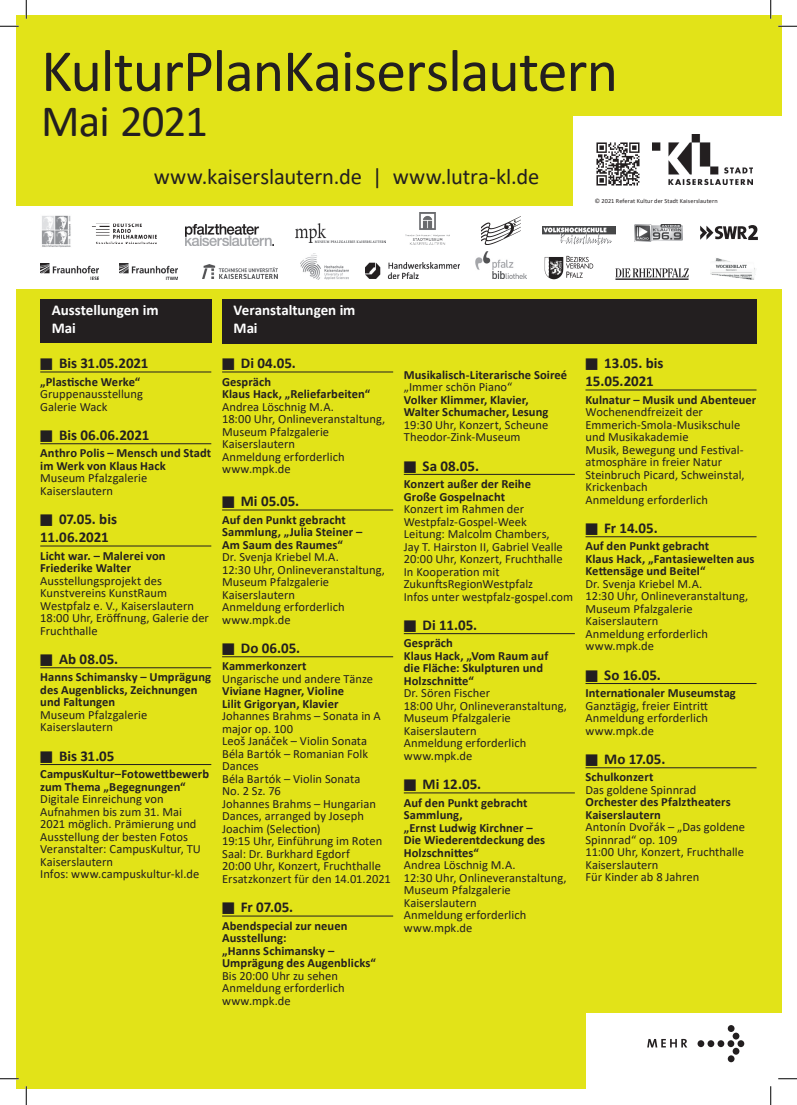
<style>
.page{position:relative;width:797px;height:1105px;background:#fff}
.page>*{position:absolute;margin:0;border:0;box-sizing:border-box;transform-origin:0 0}
.t1{font:60px "Calibri";letter-spacing:-.02em;color:#231f20}
.t2{font:45px "Calibri";letter-spacing:-.025em;color:#231f20}
.t3{font:22.5px "Calibri";letter-spacing:-.005em;color:#231f20}
.t4{font:700 15px/18px "Calibri";color:#231f20}
.t5{font:700 15px/18px "Calibri";color:#fff}
.t6{font:12.5px/12.5px "Calibri";color:#231f20}
.t7{font:700 12.5px/12.5px "Calibri";letter-spacing:.005em;color:#231f20}
.t8{font:6.25px "Calibri";letter-spacing:.02em;color:#231f20}
</style>
<div class="page">
<div style="left:16px;top:16px;width:765px;height:1073px;background:#e2e318"></div>
<div style="left:573px;top:116px;width:208px;height:123px;background:#fff"></div>
<div style="left:16px;top:206px;width:765px;height:82px;background:#fff"></div>
<img style="left:596px;top:142px;width:44px;height:44px">
<img style="left:652px;top:134px;width:100px;height:51px">
<div style="left:222px;top:299px;width:534px;height:45px;background:#231f20"></div>
<div style="left:40px;top:299px;width:171px;height:41px;background:#231f20"></div>
<div style="left:40px;top:302px;width:171px;height:41px;background:#231f20"></div>
<img style="left:295px;top:223px;width:91px;height:19px">
<img style="left:634px;top:224px;width:48px;height:17px">
<img style="left:544px;top:256px;width:49px;height:23px">
<img style="left:92px;top:224px;width:65px;height:20px">
<img style="left:481px;top:217px;width:39px;height:27px">
<img style="left:40px;top:263px;width:59px;height:16px">
<img style="left:119px;top:263px;width:59px;height:16px">
<img style="left:186px;top:224px;width:87px;height:21px">
<img style="left:203px;top:264px;width:74px;height:14px">
<img style="left:476px;top:252px;width:50px;height:27px">
<svg style="left:700px;top:225px;width:58px;height:15px"></svg>
<img style="left:405px;top:213px;width:44px;height:31px">
<img style="left:300px;top:255px;width:49px;height:24px">
<img style="left:542px;top:227px;width:74px;height:17px">
<hr style="left:222px;top:372px;width:171px;height:1px;background:#231f20">
<hr style="left:222px;top:510px;width:171px;height:1px;background:#231f20">
<hr style="left:222px;top:656px;width:171px;height:1px;background:#231f20">
<hr style="left:222px;top:916px;width:171px;height:1px;background:#231f20">
<hr style="left:40px;top:372px;width:171px;height:1px;background:#231f20">
<hr style="left:40px;top:443px;width:171px;height:1px;background:#231f20">
<hr style="left:40px;top:546px;width:171px;height:1px;background:#231f20">
<hr style="left:40px;top:667px;width:171px;height:1px;background:#231f20">
<hr style="left:40px;top:764px;width:171px;height:1px;background:#231f20">
<hr style="left:404px;top:474px;width:171px;height:1px;background:#231f20">
<hr style="left:404px;top:633px;width:171px;height:1px;background:#231f20">
<hr style="left:404px;top:793px;width:171px;height:1px;background:#231f20">
<hr style="left:585px;top:390px;width:171px;height:1px;background:#231f20">
<hr style="left:585px;top:536px;width:171px;height:1px;background:#231f20">
<hr style="left:585px;top:683px;width:171px;height:1px;background:#231f20">
<hr style="left:585px;top:767px;width:171px;height:1px;background:#231f20">
<img style="left:41px;top:215px;width:30px;height:33px">
<img style="left:366px;top:263px;width:93px;height:15px">
<img style="left:615px;top:269px;width:73px;height:10px">
<img style="left:711px;top:258px;width:45px;height:21px">
<div style="left:585px;top:1013px;width:196px;height:76px;background:#fff"></div>
<svg style="left:697px;top:1025px;width:47px;height:37px"></svg>
<svg style="left:647px;top:1039px;width:40px;height:8px"></svg>
<svg style="left:0;top:25px;width:19px;height:2px"></svg>
<svg style="left:778px;top:25px;width:19px;height:2px"></svg>
<svg style="left:0;top:1078px;width:19px;height:1px"></svg>
<svg style="left:778px;top:1078px;width:19px;height:1px"></svg>
<svg style="left:25px;top:0;width:2px;height:19px"></svg>
<svg style="left:25px;top:1086px;width:2px;height:19px"></svg>
<svg style="left:770px;top:0;width:1px;height:19px"></svg>
<svg style="left:770px;top:1086px;width:1px;height:19px"></svg>
<h1 class="t1" style="left:41px;top:29px;width:578px">KulturPlanKaiserslautern</h1>
<h2 class="t2" style="left:41px;top:90px;width:168px">Mai 2021</h2>
<h3 class="t3" style="left:154px;top:161px;width:387px">www.kaiserslautern.de | www.lutra-kl.de</h3>
<p class="t8" style="left:595px;top:197px;width:124px">© 2021 Referat Kultur der Stadt Kaiserslautern</p>
<p class="t5" style="left:52px;top:301px;width:108px">Ausstellungen im<br>Mai</p>
<p class="t4" style="left:40px;top:354px;width:110px">■ Bis 31.05.2021</p>
<p class="t7" style="left:40px;top:375px;width:102px">„Plastische Werke“</p>
<p class="t6" style="left:40px;top:387px;width:104px">Gruppenausstellung<br>Galerie Wack</p>
<p class="t4" style="left:40px;top:426px;width:111px">■ Bis 06.06.2021</p>
<p class="t7" style="left:40px;top:447px;width:172px">Anthro Polis – Mensch und Stadt im Werk von Klaus Hack</p>
<p class="t6" style="left:40px;top:472px;width:109px">Museum Pfalzgalerie<br>Kaiserslautern</p>
<p class="t4" style="left:40px;top:510px;width:78px">■ 07.05. bis<br>11.06.2021</p>
<p class="t7" style="left:40px;top:549px;width:127px">Licht war. – Malerei von<br>Friederike Walter</p>
<p class="t6" style="left:40px;top:574px;width:170px">Ausstellungsprojekt des<br>Kunstvereins KunstRaum<br>Westpfalz e. V., Kaiserslautern<br>18:00 Uhr, Eröffnung, Galerie der<br>Fruchthalle</p>
<p class="t4" style="left:40px;top:650px;width:79px">■ Ab 08.05.</p>
<p class="t7" style="left:40px;top:671px;width:172px">Hanns Schimansky – Umprägung des Augenblicks, Zeichnungen und Faltungen</p>
<p class="t6" style="left:40px;top:708px;width:109px">Museum Pfalzgalerie<br>Kaiserslautern</p>
<p class="t4" style="left:40px;top:746px;width:76px">■ Bis 31.05</p>
<p class="t7" style="left:40px;top:768px;width:170px">CampusKultur–Fotowettbewerb zum Thema „Begegnungen“</p>
<p class="t6" style="left:40px;top:792px;width:162px">Digitale Einreichung von<br>Aufnahmen bis zum 31. Mai<br>2021 möglich. Prämierung und<br>Ausstellung der besten Fotos<br>Veranstalter: CampusKultur, TU<br>Kaiserslautern<br>Infos: www.campuskultur-kl.de</p>
<p class="t5" style="left:233px;top:301px;width:123px">Veranstaltungen im<br>Mai</p>
<p class="t4" style="left:222px;top:354px;width:75px">■ Di 04.05.</p>
<p class="t7" style="left:222px;top:375px;width:150px">Gespräch<br>Klaus Hack, „Reliefarbeiten“</p>
<p class="t6" style="left:222px;top:400px;width:165px">Andrea Löschnig M.A.<br>18:00 Uhr, Onlineveranstaltung,<br>Museum Pfalzgalerie<br>Kaiserslautern<br>Anmeldung erforderlich www.mpk.de</p>
<p class="t4" style="left:222px;top:492px;width:79px">■ Mi 05.05.</p>
<p class="t7" style="left:222px;top:513px;width:142px">Auf den Punkt gebracht<br>Sammlung, „Julia Steiner –<br>Am Saum des Raumes“</p>
<p class="t6" style="left:222px;top:550px;width:164px">Dr. Svenja Kriebel M.A.<br>12:30 Uhr, Onlineveranstaltung,<br>Museum Pfalzgalerie<br>Kaiserslautern<br>Anmeldung erforderlich www.mpk.de</p>
<p class="t4" style="left:222px;top:639px;width:80px">■ Do 06.05.</p>
<p class="t7" style="left:222px;top:660px;width:86px">Kammerkonzert</p>
<p class="t6" style="left:222px;top:672px;width:152px">Ungarische und andere Tänze</p>
<p class="t7" style="left:222px;top:685px;width:123px">Viviane Hagner, Violine<br>Lilit Grigoryan, Klavier</p>
<p class="t6" style="left:222px;top:710px;width:170px">Johannes Brahms – Sonata in A major op. 100<br>Leoš Janáček – Violin Sonata<br>Béla Bartók – Romanian Folk<br>Dances<br>Béla Bartók – Violin Sonata<br>No. 2 Sz. 76<br>Johannes Brahms – Hungarian<br>Dances, arranged by Joseph<br>Joachim (Selection)<br>19:15 Uhr, Einführung im Roten<br>Saal: Dr. Burkhard Egdorf<br>20:00 Uhr, Konzert, Fruchthalle<br>Ersatzkonzert für den 14.01.2021</p>
<p class="t4" style="left:222px;top:898px;width:72px">■ Fr 07.05.</p>
<p class="t7" style="left:222px;top:919px;width:155px">Abendspecial zur neuen<br>Ausstellung:<br>„Hanns Schimansky –<br>Umprägung des Augenblicks“</p>
<p class="t6" style="left:222px;top:969px;width:124px">Bis 20:00 Uhr zu sehen<br>Anmeldung erforderlich www.mpk.de</p>
<p class="t7" style="left:404px;top:368px;width:165px">Musikalisch-Literarische Soireé</p>
<p class="t6" style="left:404px;top:381px;width:110px">„Immer schön Piano“</p>
<p class="t7" style="left:404px;top:393px;width:146px">Volker Klimmer, Klavier,<br>Walter Schumacher, Lesung</p>
<p class="t6" style="left:404px;top:418px;width:146px">19:30 Uhr, Konzert, Scheune<br>Theodor-Zink-Museum</p>
<p class="t4" style="left:404px;top:456px;width:77px">■ Sa 08.05.</p>
<p class="t7" style="left:404px;top:477px;width:129px">Konzert außer der Reihe<br>Große Gospelnacht</p>
<p class="t6" style="left:404px;top:502px;width:171px">Konzert im Rahmen der<br>Westpfalz-Gospel-Week<br>Leitung: Malcolm Chambers,<br>Jay T. Hairston II, Gabriel Vealle<br>20:00 Uhr, Konzert, Fruchthalle<br>In Kooperation mit<br>ZukunftsRegionWestpfalz<br>Infos unter westpfalz-gospel.com</p>
<p class="t4" style="left:404px;top:616px;width:75px">■ Di 11.05.</p>
<p class="t7" style="left:404px;top:637px;width:146px">Gespräch<br>Klaus Hack, „Vom Raum auf die Fläche: Skulpturen und<br>Holzschnitte“</p>
<p class="t6" style="left:404px;top:687px;width:165px">Dr. Sören Fischer<br>18:00 Uhr, Onlineveranstaltung,<br>Museum Pfalzgalerie<br>Kaiserslautern<br>Anmeldung erforderlich www.mpk.de</p>
<p class="t4" style="left:404px;top:775px;width:79px">■ Mi 12.05.</p>
<p class="t7" style="left:404px;top:796px;width:143px">Auf den Punkt gebracht<br>Sammlung,<br>„Ernst Ludwig Kirchner –<br>Die Wiederentdeckung des<br>Holzschnittes“</p>
<p class="t6" style="left:404px;top:858px;width:164px">Andrea Löschnig M.A.<br>12:30 Uhr, Onlineveranstaltung,<br>Museum Pfalzgalerie<br>Kaiserslautern<br>Anmeldung erforderlich www.mpk.de</p>
<p class="t4" style="left:585px;top:354px;width:79px">■ 13.05. bis<br>15.05.2021</p>
<p class="t7" style="left:585px;top:393px;width:172px">Kulnatur – Musik und Abenteuer</p>
<p class="t6" style="left:585px;top:405px;width:161px">Wochenendfreizeit der<br>Emmerich-Smola-Musikschule und Musikakademie<br>Musik, Bewegung und Festival&shy;atmosphäre in freier Natur<br>Steinbruch Picard, Schweinstal,<br>Krickenbach<br>Anmeldung erforderlich</p>
<p class="t4" style="left:585px;top:519px;width:74px">■ Fr 14.05.</p>
<p class="t7" style="left:585px;top:540px;width:171px">Auf den Punkt gebracht<br>Klaus Hack, „Fantasiewelten aus<br>Kettensäge und Beitel“</p>
<p class="t6" style="left:585px;top:577px;width:164px">Dr. Svenja Kriebel M.A.<br>12:30 Uhr, Onlineveranstaltung,<br>Museum Pfalzgalerie<br>Kaiserslautern<br>Anmeldung erforderlich www.mpk.de</p>
<p class="t4" style="left:585px;top:665px;width:77px">■ So 16.05.</p>
<p class="t7" style="left:585px;top:687px;width:152px">Internationaler Museumstag</p>
<p class="t6" style="left:585px;top:699px;width:124px;text-align:justify">Ganztägig, freier Eintritt Anmeldung erforderlich www.mpk.de</p>
<p class="t4" style="left:585px;top:750px;width:81px">■ Mo 17.05.</p>
<p class="t7" style="left:585px;top:771px;width:69px">Schulkonzert</p>
<p class="t6" style="left:585px;top:783px;width:112px">Das goldene Spinnrad</p>
<p class="t7" style="left:585px;top:796px;width:147px">Orchester des Pfalztheaters<br>Kaiserslautern</p>
<p class="t6" style="left:585px;top:821px;width:161px">Antonín Dvořák – „Das goldene<br>Spinnrad“ op. 109<br>11:00 Uhr, Konzert, Fruchthalle<br>Kaiserslautern<br>Für Kinder ab 8 Jahren</p>
</div>
